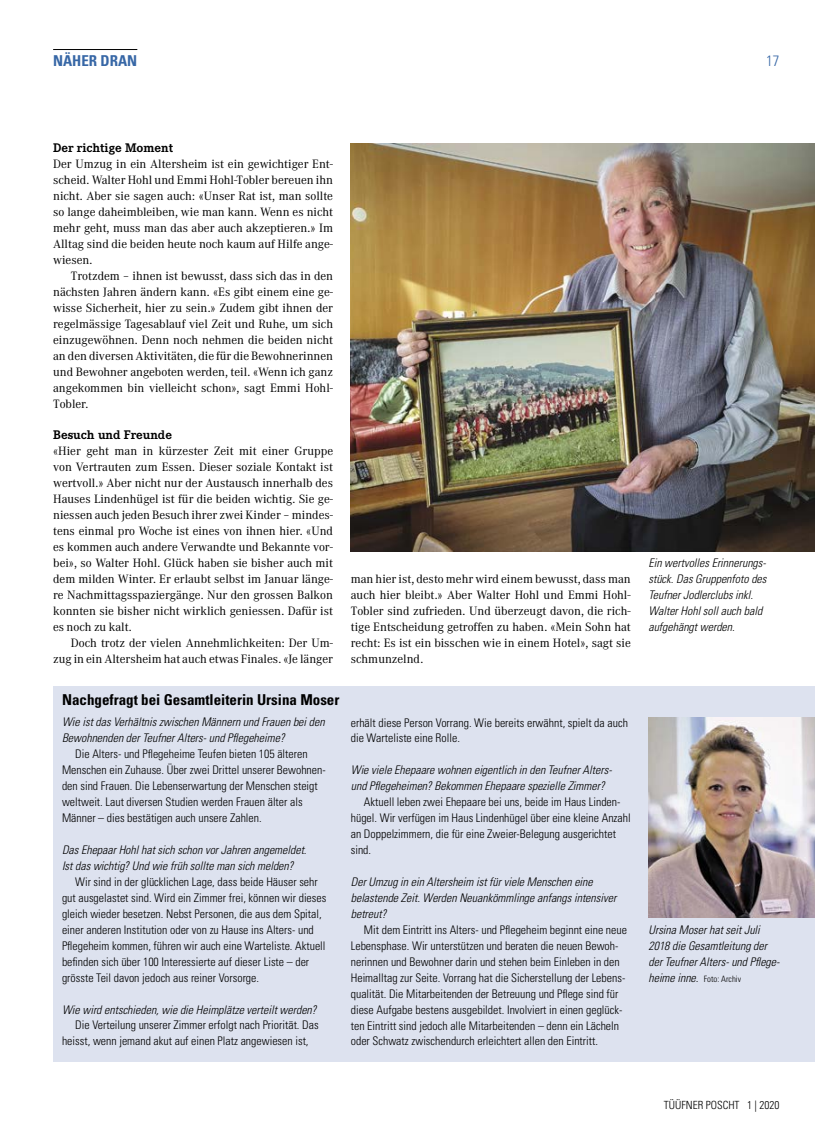
<style>
.page{position:relative;width:815px;height:1134px;background:#fff}
.page>*{position:absolute;margin:0;border:0;box-sizing:border-box;transform-origin:0 0}
.t1{font:700 condensed 15px "Univers LT Std";color:#000}
.t2{font:700 condensed 15px "Univers LT Std";color:#3767a6}
.t3{font:300 condensed 15px "Univers LT Std";color:#3767a6}
.t4{font:700 12.25px "Corporate EBQ";color:#000}
.t5{font:11.88px/16px "Corporate ABQ";color:#000;text-align:justify}
.t6{font:300 condensed 11.88px/16px "Univers LT Std";color:#000}
.t7{font:italic 300 condensed 11.88px/16px "Univers LT Std";color:#000}
.t8{font:300 condensed 11.25px "Univers LT Std";color:#000}
.t9{font:300 condensed 8.75px "Univers LT Std";color:#000}
.s1{font-style:italic;font-size:11.88px}
</style>
<div class="page">
<div style="left:53px;top:686px;width:762px;height:375px;background:#dde2ef"></div>
<hr style="left:53px;top:49px;width:84px;height:1px;background:#000">
<img style="left:351px;top:144px;width:464px;height:407px">
<img style="left:648px;top:718px;width:167px;height:200px">
<p class="t2" style="left:53px;top:51px;width:86px">NÄHER DRAN</p>
<p class="t3" style="left:766px;top:51px;width:15px">17</p>
<p class="t4" style="left:53px;top:141px;width:121px">Der richtige Moment</p>
<p class="t5" style="left:53px;top:156px;width:281px">Der Umzug in ein Altersheim ist ein gewichtiger Ent&shy;scheid. Walter Hohl und Emmi Hohl-Tobler bereuen ihn nicht. Aber sie sagen auch: «Unser Rat ist, man sollte so lange daheimbleiben, wie man kann. Wenn es nicht mehr geht, muss man das aber auch akzeptieren.» Im Alltag sind die beiden heute noch kaum auf Hilfe ange&shy;wiesen.</p>
<p class="t5" style="left:53px;top:268px;width:281px;text-indent:18px">Trotzdem – ihnen ist bewusst, dass sich das in den nächsten Jahren ändern kann. «Es gibt einem eine ge&shy;wisse Sicherheit, hier zu sein.» Zudem gibt ihnen der regelmässige Tagesablauf viel Zeit und Ruhe, um sich einzugewöhnen. Denn noch nehmen die beiden nicht an den diversen Aktivitäten, die für die Bewohnerinnen und Bewohner angeboten werden, teil. «Wenn ich ganz angekommen bin vielleicht schon», sagt Emmi Hohl-Tobler.</p>
<p class="t4" style="left:53px;top:428px;width:120px">Besuch und Freunde</p>
<p class="t5" style="left:53px;top:443px;width:281px">«Hier geht man in kürzester Zeit mit einer Gruppe von Vertrauten zum Essen. Dieser soziale Kontakt ist wertvoll.» Aber nicht nur der Austausch innerhalb des Hauses Lindenhügel ist für die beiden wichtig. Sie ge&shy;niessen auch jeden Besuch ihrer zwei Kinder – mindes&shy;tens einmal pro Woche ist eines von ihnen hier. «Und es kommen auch andere Verwandte und Bekannte vor&shy;bei», so Walter Hohl. Glück haben sie bisher auch mit dem milden Winter. Er erlaubt selbst im Januar länge&shy;re Nachmittagsspaziergänge. Nur den grossen Balkon konnten sie bisher nicht wirklich geniessen. Dafür ist es noch zu kalt.</p>
<p class="t5" style="left:53px;top:635px;width:281px;text-align:right">Doch trotz der vielen Annehmlichkeiten: Der Um&shy;zug in ein Altersheim hat auch etwas Finales. «Je länger</p>
<p class="t5" style="left:351px;top:571px;width:281px">man hier ist, desto mehr wird einem bewusst, dass man auch hier bleibt.» Aber Walter Hohl und Emmi Hohl-Tobler sind zufrieden. Und überzeugt davon, die rich&shy;tige Entscheidung getroffen zu haben. «Mein Sohn hat recht: Es ist ein bisschen wie in einem Hotel», sagt sie schmunzelnd.</p>
<p class="t1" style="left:62px;top:691px;width:279px">Nachgefragt bei Gesamtleiterin Ursina Moser</p>
<p class="t7" style="left:62px;top:714px;width:264px">Wie ist das Verhältnis zwischen Männern und Frauen bei den<br>Bewohnenden der Teufner Alters- und Pflegeheime?</p>
<p class="t6" style="left:62px;top:746px;width:265px;text-indent:13px">Die Alters- und Pflegeheime Teufen bieten 105 älteren Menschen ein Zuhause. Über zwei Drittel unserer Bewohnen&shy;den sind Frauen. Die Lebenserwartung der Menschen steigt weltweit. Laut diversen Studien werden Frauen älter als Männer – dies bestätigen auch unsere Zahlen.</p>
<p class="t7" style="left:62px;top:842px;width:246px">Das Ehepaar Hohl hat sich schon vor Jahren angemeldet.<br>Ist das wichtig? Und wie früh sollte man sich melden?</p>
<p class="t6" style="left:62px;top:874px;width:266px;text-indent:13px">Wir sind in der glücklichen Lage, dass beide Häuser sehr gut ausgelastet sind. Wird ein Zimmer frei, können wir dieses gleich wieder besetzen. Nebst Personen, die aus dem Spital, einer anderen Institution oder von zu Hause ins Alters- und Pflegeheim kommen, führen wir auch eine Warteliste. Aktuell befinden sich über 100 Interessierte auf dieser Liste – der grösste Teil davon jedoch aus reiner Vorsorge.</p>
<p class="t7" style="left:62px;top:1001px;width:256px">Wie wird entschieden, wie die Heimplätze verteilt werden?</p>
<p class="t6" style="left:62px;top:1017px;width:258px;text-indent:13px">Die Verteilung unserer Zimmer erfolgt nach Priorität. Das heisst, wenn jemand akut auf einen Platz angewiesen ist,</p>
<p class="t6" style="left:351px;top:714px;width:279px">erhält diese Person Vorrang. Wie bereits erwähnt, spielt da auch die Warteliste eine Rolle.</p>
<p class="t7" style="left:351px;top:762px;width:263px">Wie viele Ehepaare wohnen eigentlich in den Teufner Alters&shy;und Pflegeheimen? Bekommen Ehepaare spezielle Zimmer?</p>
<p class="t6" style="left:351px;top:794px;width:281px;text-indent:13px">Aktuell leben zwei Ehepaare bei uns, beide im Haus Linden&shy;hügel. Wir verfügen im Haus Lindenhügel über eine kleine Anzahl an Doppelzimmern, die für eine Zweier-Belegung ausgerichtet sind.</p>
<p class="t7" style="left:351px;top:874px;width:267px">Der Umzug in ein Altersheim ist für viele Menschen eine belastende Zeit. Werden Neuankömmlinge anfangs intensiver betreut?</p>
<p class="t6" style="left:351px;top:922px;width:278px;text-indent:13px">Mit dem Eintritt ins Alters- und Pflegeheim beginnt eine neue Lebensphase. Wir unterstützen und beraten die neuen Bewoh&shy;nerinnen und Bewohner darin und stehen beim Einleben in den Heimalltag zur Seite. Vorrang hat die Sicherstellung der Lebens&shy;qualität. Die Mitarbeitenden der Betreuung und Pflege sind für diese Aufgabe bestens ausgebildet. Involviert in einen geglück&shy;ten Eintritt sind jedoch alle Mitarbeitenden – denn ein Lächeln oder Schwatz zwischendurch erleichtert allen den Eintritt.</p>
<p class="t7" style="left:648px;top:555px;width:120px">Ein wertvolles Erinnerungs&shy;stück. Das Gruppenfoto des<br>Teufner Jodlerclubs inkl.<br>Walter Hohl soll auch bald aufgehängt werden.</p>
<p class="t7" style="left:648px;top:922px;width:133px">Ursina Moser hat seit Juli<br>2018 die Gesamtleitung der der Teufner Alters- und Pflege-</p>
<p class="t9" style="left:648px;top:973px;width:94px"><span class="s1">heime inne.</span> Foto: Archiv</p>
<p class="t8" style="left:664px;top:1098px;width:117px">TÜÜFNER POSCHT 1 | 2020</p>
</div>
